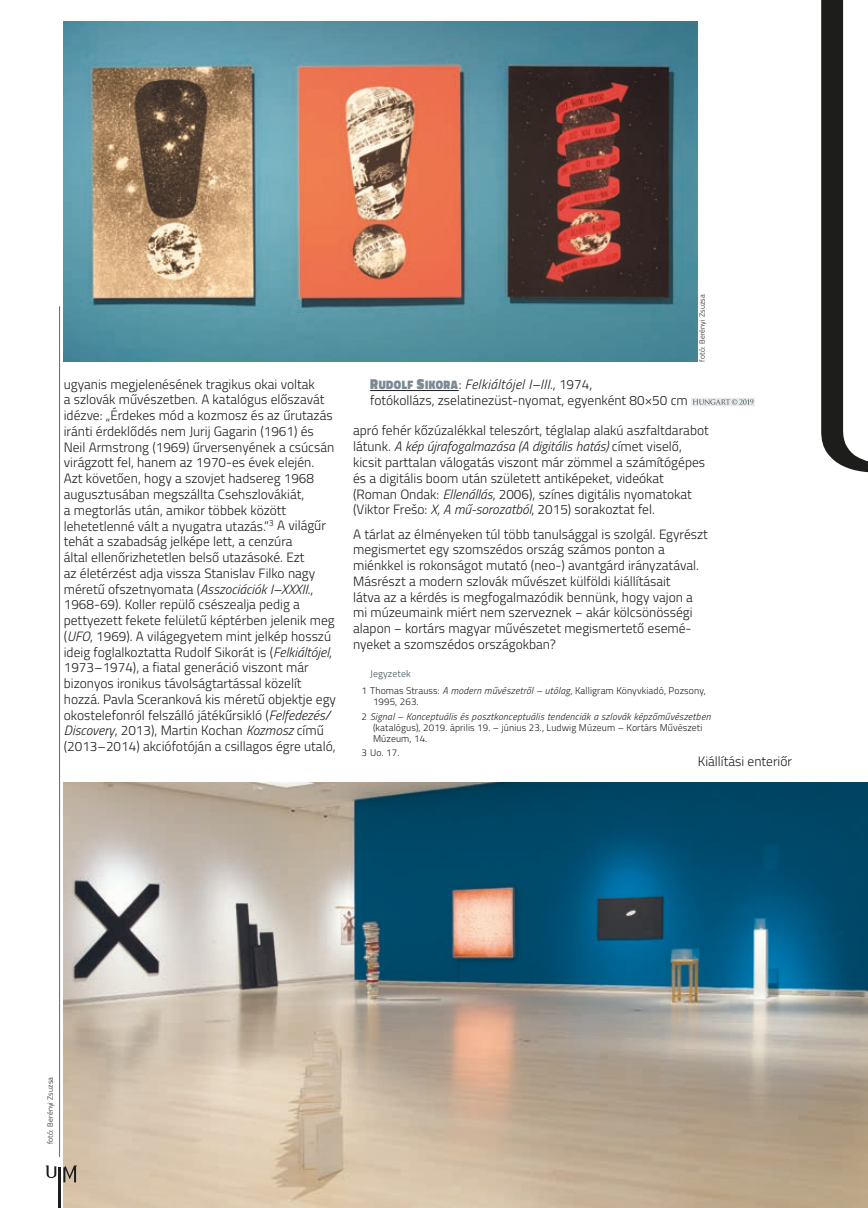
<style>
.page{position:relative;width:868px;height:1208px;background:#fff}
.page>*{position:absolute;margin:0;border:0;box-sizing:border-box;transform-origin:0 0}
.t1{font:300 13.5px/15.8px "Titillium";color:#1d1d1b}
.t2{font:300 9.75px/17.1px "Titillium";letter-spacing:.01em;color:#1d1d1b}
.t3{font:italic 300 9.75px/14.1px "Titillium";letter-spacing:.025em;color:#1d1d1b}
.t4{font:300 7.5px "Titillium";letter-spacing:.025em;color:#1d1d1b}
.s1{font-style:italic}
.s2{font-family:"Titillium Black SC850";font-weight:400;font-size:14.55px;color:#7c8a92}
.s3{font-family:"Titillium Black SC850";font-weight:400;font-size:12.45px;color:#7c8a92}
.s4{font-weight:400;color:#5c6b73}
.s5{font-style:normal}
</style>
<div class="page">
<hr style="left:59px;top:306px;width:1px;height:851px;background:#5c6b73">
<svg style="left:821px;top:0;width:46px;height:472px"></svg>
<img style="left:64px;top:782px;width:803px;height:426px">
<svg style="left:46px;top:1165px;width:10px;height:13px"></svg>
<hr style="left:59px;top:1167px;width:2px;height:41px;background:#1d1d1b">
<svg style="left:63px;top:1165px;width:14px;height:17px"></svg>
<img style="left:64px;top:21px;width:633px;height:340px">
<hr style="left:370px;top:390px;width:88px;height:1px;background:#1d1d1b">
<svg style="left:691px;top:398px;width:63px;height:8px"></svg>
<p class="t1" style="left:64px;top:375px;width:274px">ugyanis megjelenésének tragikus okai voltak<br>a szlovák művészetben. A katalógus előszavát idézve: „Érdekes mód a kozmosz és az űrutazás iránti érdeklődés nem Jurij Gagarin (1961) és Neil Armstrong (1969) űrversenyének a csúcsán virágzott fel, hanem az 1970-es évek elején.<br>Azt követően, hogy a szovjet hadsereg 1968 augusztusában megszállta Csehszlovákiát,<br>a megtorlás után, amikor többek között lehetetlenné vált a nyugatra utazás.”<sup>3</sup> A világűr tehát a szabadság jelképe lett, a cenzúra<br>által ellenőrizhetetlen belső utazásoké. Ezt<br>az életérzést adja vissza Stanislav Filko nagy méretű ofszetnyomata (<span class="s1">Asszociációk I–XXXII</span>., 1968-69). Koller repülő csészealja pedig a pettyezett fekete felületű képtérben jelenik meg (<span class="s1">UFO</span>, 1969). A világegyetem mint jelkép hosszú ideig foglalkoztatta Rudolf Sikorát is (<span class="s1">Felkiáltójel</span>, 1973–1974), a fiatal generáció viszont már bizonyos ironikus távolságtartással közelít hozzá. Pavla Sceranková kis méretű objektje egy okostelefonról felszálló játékűrsikló (<span class="s1">Felfedezés/ Discovery</span>, 2013), Martin Kochan <span class="s1">Kozmosz</span> című (2013–2014) akciófotóján a csillagos égre utaló,</p>
<p class="t1" style="left:370px;top:375px;width:319px;line-height:16.5px"><span class="s2">R</span><span class="s3">UDOLF</span> <span class="s2">S</span><span class="s3">IKORA</span>: <span class="s1">Felkiáltójel I–III.</span>, 1974,<br>fotókollázs, zselatinezüst-nyomat, egyenként 80×50 cm</p>
<p class="t4" style="left:696px;top:361px;width:69px;rotate:-90deg">fotó: Berényi Zsuzsa</p>
<p class="t1" style="left:353px;top:422px;width:357px">apró fehér kőzúzalékkal teleszórt, téglalap alakú aszfaltdarabot látunk. <span class="s1">A kép újrafogalmazása (A digitális hatás)</span> címet viselő, kicsit parttalan válogatás viszont már zömmel a számítógépes és a digitális boom után született antiképeket, videókat (Roman Ondak: <span class="s1">Ellenállás</span>, 2006), színes digitális nyomatokat (Viktor Frešo: <span class="s1">X, A mű-sorozatból</span>, 2015) sorakoztat fel.</p>
<p class="t1" style="left:353px;top:525px;width:356px">A tárlat az élményeken túl több tanulsággal is szolgál. Egyrészt megismertet egy szomszédos ország számos ponton a miénkkel is rokonságot mutató (neo-) avantgárd irányzatával.<br>Másrészt a modern szlovák művészet külföldi kiállításait<br>látva az a kérdés is megfogalmazódik bennünk, hogy vajon a mi múzeumaink miért nem szerveznek − akár kölcsönösségi alapon − kortárs magyar művészetet megismertető esemé&shy;nyeket a szomszédos országokban?</p>
<p class="t2" style="left:361px;top:664px;width:345px;text-indent:9px"><span class="s4">Jegyzetek<br></span>1 Thomas Strauss: <span class="s1">A modern művészetről – utólag</span>, Kalligram Könyvkiadó, Pozsony,</p>
<p class="t3" style="left:361px;top:694px;width:350px;text-indent:11px"><span class="s5">1995, 263.<br>2</span> Signal – Konceptuális és posztkonceptuális tendenciák a szlovák képzőművészetben</p>
<p class="t2" style="left:373px;top:721px;width:331px;line-height:11.2px">(katalógus), 2019. április 19. – június 23., Ludwig Múzeum – Kortárs Művészeti<br>Múzeum, 14.</p>
<p class="t2" style="left:361px;top:743px;width:39px">3 Uo. 17.</p>
<p class="t1" style="left:697px;top:752px;width:96px">Kiállítási enteriőr</p>
<p class="t4" style="left:45px;top:1144px;width:69px;rotate:-90deg">fotó: Berényi Zsuzsa</p>
</div>
